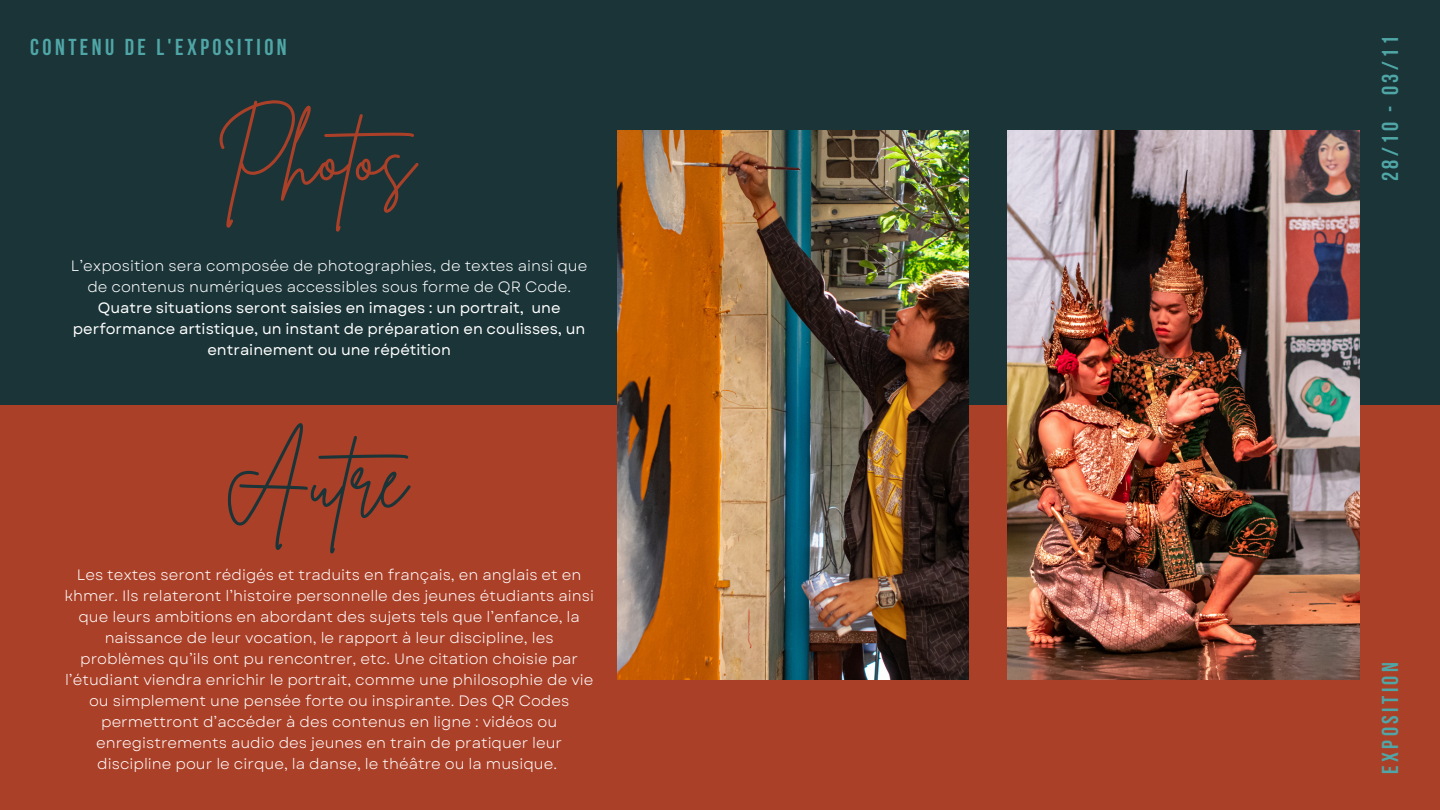
<style>
.page{position:relative;width:1440px;height:810px;background:#1a3438}
.page>*{position:absolute;margin:0;border:0;box-sizing:border-box;transform-origin:0 0}
.t1{font:80px "Brittany Signature";color:#ab4028}
.t2{font:80px "Brittany Signature";color:#1a3438}
.t3{font:700 23px "Bebas Neue";letter-spacing:.15em;color:#50a6a6}
.t4{font:15px/21px "Garet";color:#fff;text-align:center}
.t5{font:15px/21px "Garet";color:#fff;text-align:center}
</style>
<div class="page">
<div style="left:0;top:405px;width:1440px;height:405px;background:#ab4028"></div>
<img style="left:617px;top:131px;width:352px;height:549px">
<img style="left:1007px;top:131px;width:352px;height:549px">
<p class="t3" style="left:30px;top:38px;width:258px">CONTENU DE L'EXPOSITION</p>
<p class="t1" style="left:216px;top:106px;width:222px">Photos</p>
<p class="t4" style="left:71px;top:255px;width:518px">L’exposition sera composée de photographies, de textes ainsi que de contenus numériques accessibles sous forme de QR Code.</p>
<p class="t5" style="left:73px;top:297px;width:514px">Quatre situations seront saisies en images : un portrait, une performance artistique, un instant de préparation en coulisses, un entrainement ou une répétition</p>
<p class="t2" style="left:224px;top:427px;width:208px">Autre</p>
<p class="t4" style="left:64px;top:565px;width:531px">Les textes seront rédigés et traduits en français, en anglais et en khmer. Ils relateront l’histoire personnelle des jeunes étudiants ainsi que leurs ambitions en abordant des sujets tels que l’enfance, la naissance de leur vocation, le rapport à leur discipline, les problèmes qu’ils ont pu rencontrer, etc. Une citation choisie par l’étudiant viendra enrichir le portrait, comme une philosophie de vie ou simplement une pensée forte ou inspirante. Des QR Codes permettront d’accéder à des contenus en ligne : vidéos ou enregistrements audio des jeunes en train de pratiquer leur discipline pour le cirque, la danse, le théâtre ou la musique.</p>
<p class="t3" style="left:1381px;top:181px;width:146px;rotate:-90deg">28/10 - 03/11</p>
<p class="t3" style="left:1381px;top:774px;width:113px;rotate:-90deg">EXPOSITION</p>
</div>
